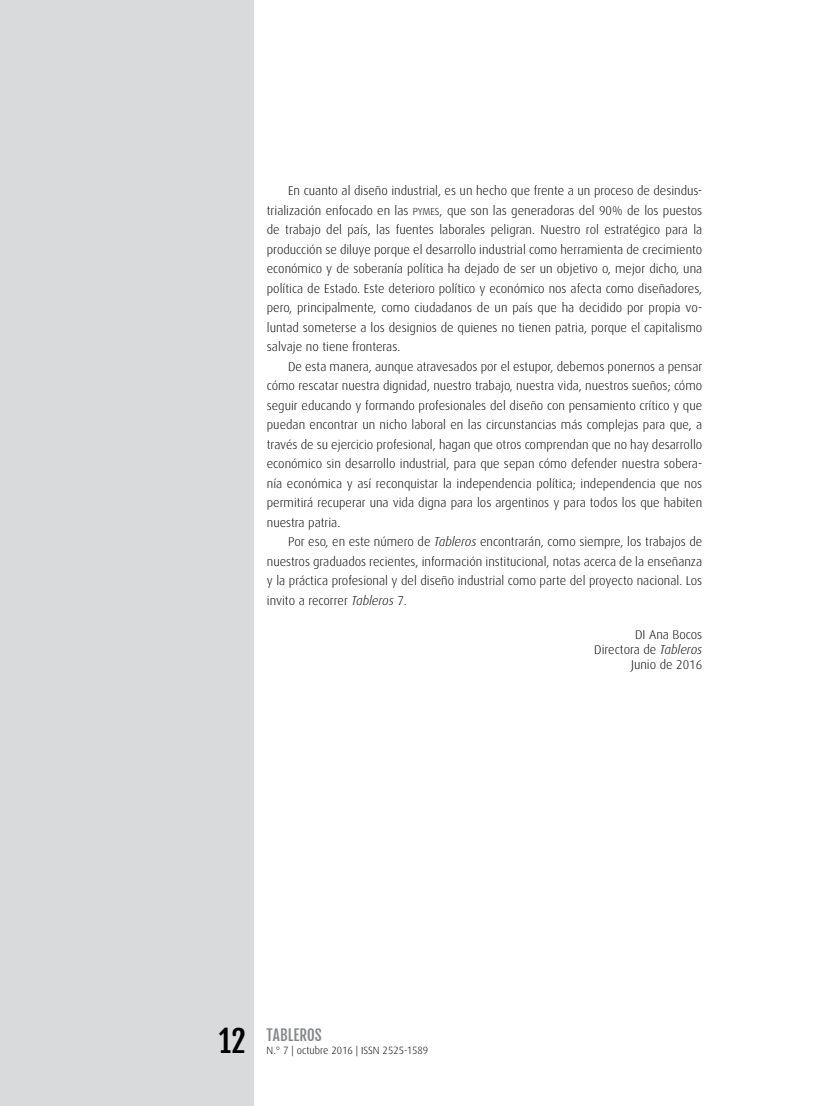
<style>
.page{position:relative;width:830px;height:1106px;background:#fff}
.page>*{position:absolute;margin:0;border:0;box-sizing:border-box;transform-origin:0 0}
.t1{font:30px "Fjalla One";color:#000}
.t2{font:15px "Fjalla One";color:#87888a}
.t3{font:300 12.75px/19.5px "Dax";color:#000;text-align:justify}
.t4{font:300 10.5px "Dax";color:#000}
.s1{font-family:"Dax Light SC800";font-weight:400;font-size:10.2px}
.s2{font-style:italic}
</style>
<div class="page">
<div style="left:0;top:0;width:254px;height:1106px;background:#d9dadb"></div>
<p class="t3" style="left:267px;top:181px;width:437px;text-indent:21px">En cuanto al diseño industrial, es un hecho que frente a un proceso de desindus&shy;trialización enfocado en las <span class="s1">PYMES</span>, que son las generadoras del 90% de los puestos de trabajo del país, las fuentes laborales peligran. Nuestro rol estratégico para la producción se diluye porque el desarrollo industrial como herramienta de crecimiento económico y de soberanía política ha dejado de ser un objetivo o, mejor dicho, una política de Estado. Este deterioro político y económico nos afecta como diseñadores, pero, principalmente, como ciudadanos de un país que ha decidido por propia vo&shy;luntad someterse a los designios de quienes no tienen patria, porque el capitalismo salvaje no tiene fronteras.</p>
<p class="t3" style="left:267px;top:356px;width:437px;text-indent:21px">De esta manera, aunque atravesados por el estupor, debemos ponernos a pensar cómo rescatar nuestra dignidad, nuestro trabajo, nuestra vida, nuestros sueños; cómo seguir educando y formando profesionales del diseño con pensamiento crítico y que puedan encontrar un nicho laboral en las circunstancias más complejas para que, a través de su ejercicio profesional, hagan que otros comprendan que no hay desarrollo económico sin desarrollo industrial, para que sepan cómo defender nuestra sobera&shy;nía económica y así reconquistar la independencia política; independencia que nos permitirá recuperar una vida digna para los argentinos y para todos los que habiten nuestra patria.</p>
<p class="t3" style="left:267px;top:532px;width:437px;text-indent:21px">Por eso, en este número de <span class="s2">Tableros</span> encontrarán, como siempre, los trabajos de nuestros graduados recientes, información institucional, notas acerca de la enseñanza y la práctica profesional y del diseño industrial como parte del proyecto nacional. Los invito a recorrer <span class="s2">Tableros</span> 7.</p>
<p class="t3" style="left:594px;top:627px;width:109px;line-height:15px;text-align:right">DI Ana Bocos<br>Directora de <span class="s2">Tableros<br></span>Junio de 2016</p>
<h1 class="t1" style="left:219px;top:1022px;width:28px">12</h1>
<p class="t2" style="left:266px;top:1026px;width:57px">TABLEROS</p>
<p class="t4" style="left:266px;top:1044px;width:163px">N.° 7 | octubre 2016 | ISSN 2525-1589</p>
</div>
